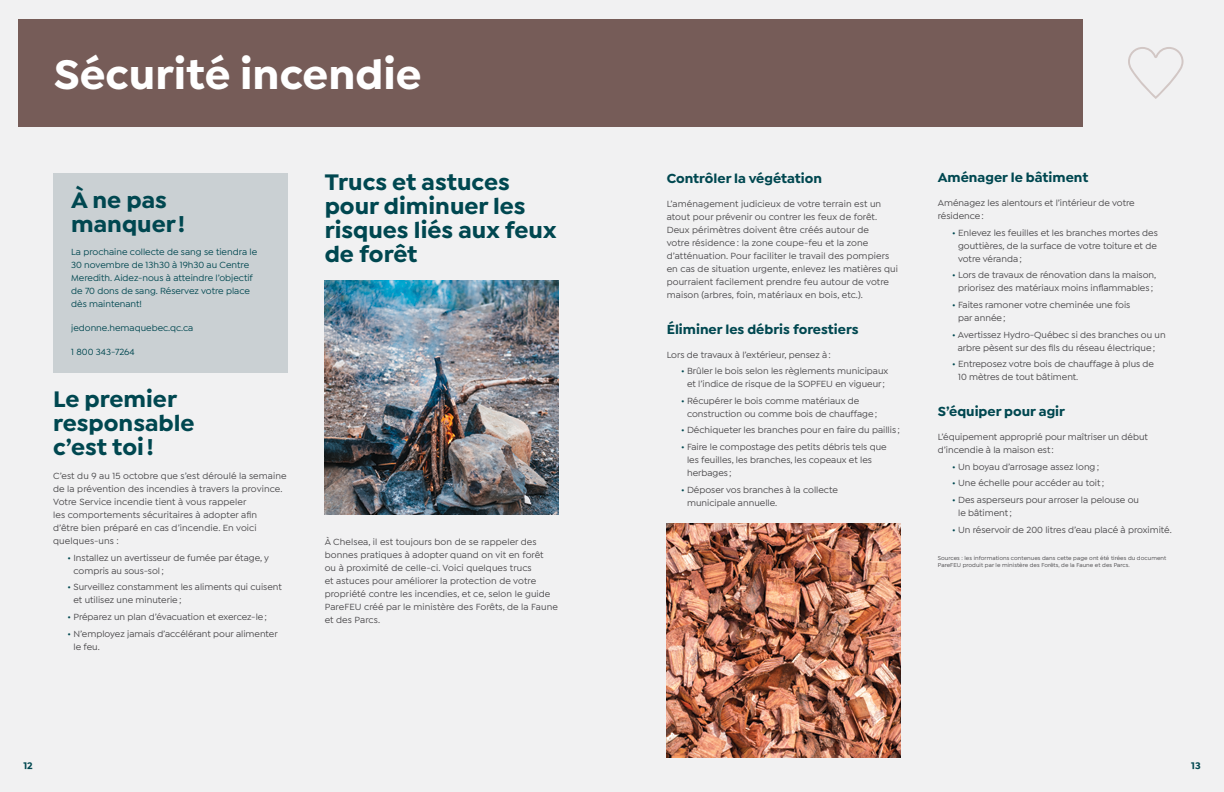
<style>
.page{position:relative;width:1224px;height:792px;background:#fff}
.page>*{position:absolute;margin:0;border:0;box-sizing:border-box;transform-origin:0 0}
.t1{font:700 44px "Isidora Sans";color:#fff}
.t2{font:700 24px/24px "Isidora Sans";color:#004750}
.t3{font:700 14px "Isidora Sans";color:#004750}
.t4{font:700 10px "Isidora Sans";color:#004750}
.t5{font:500 9.5px/13px "Isidora Sans";color:#474648}
.t6{font:500 9.5px/13px "Isidora Sans";color:#004750}
.t7{font:500 6px/7px "Isidora Sans";letter-spacing:.01em;color:#474648}
.s1{color:#004750}
</style>
<div class="page">
<div style="left:0;top:0;width:612px;height:792px;background:#f1f1f2"></div>
<div style="left:612px;top:0;width:612px;height:792px;background:#f1f1f2"></div>
<div style="left:19px;top:19px;width:1064px;height:108px;background:#765c58"></div>
<svg style="left:1128px;top:47px;width:56px;height:52px"></svg>
<img style="left:325px;top:281px;width:234px;height:234px">
<img style="left:667px;top:524px;width:234px;height:234px">
<div style="left:53px;top:173px;width:234px;height:200px;background:#cad0d3"></div>
<h1 class="t1" style="left:54px;top:47px;width:369px">Sécurité incendie</h1>
<h2 class="t2" style="left:71px;top:188px;width:115px">À ne pas manquer!</h2>
<p class="t6" style="left:71px;top:246px;width:188px">La prochaine collecte de sang se tiendra le 30 novembre de 13h30 à 19h30 au Centre Meredith. Aidez-nous à atteindre l’objectif de 70 dons de sang. Réservez votre place dès maintenant!</p>
<p class="t6" style="left:71px;top:322px;width:124px">jedonne.hemaquebec.qc.ca</p>
<p class="t6" style="left:71px;top:345px;width:65px">1 800 343-7264</p>
<h2 class="t2" style="left:53px;top:387px;width:143px">Le premier responsable c’est toi!</h2>
<p class="t5" style="left:53px;top:470px;width:235px">C’est du 9 au 15 octobre que s’est déroulé la semaine de la prévention des incendies à travers la province.<br>Votre Service incendie tient à vous rappeler<br>les comportements sécuritaires à adopter afin<br>d’être bien préparé en cas d’incendie. En voici quelques-uns :</p>
<p class="t5" style="left:74px;top:551px;width:197px;text-indent:-6px"><span class="s1">•</span> Installez un avertisseur de fumée par étage, y compris au sous-sol;</p>
<p class="t5" style="left:74px;top:581px;width:210px;text-indent:-6px"><span class="s1">•</span> Surveillez constamment les aliments qui cuisent et utilisez une minuterie;</p>
<p class="t5" style="left:68px;top:610px;width:201px"><span class="s1">•</span> Préparez un plan d’évacuation et exercez-le;</p>
<p class="t5" style="left:74px;top:627px;width:206px;text-indent:-6px"><span class="s1">•</span> N’employez jamais d’accélérant pour alimenter le feu.</p>
<h2 class="t2" style="left:325px;top:170px;width:233px">Trucs et astuces pour diminuer les risques liés aux feux de forêt</h2>
<p class="t5" style="left:325px;top:536px;width:235px">À Chelsea, il est toujours bon de se rappeler des bonnes pratiques à adopter quand on vit en forêt<br>ou à proximité de celle-ci. Voici quelques trucs<br>et astuces pour améliorer la protection de votre propriété contre les incendies, et ce, selon le guide PareFEU créé par le ministère des Forêts, de la Faune et des Parcs.</p>
<h3 class="t3" style="left:667px;top:170px;width:157px">Contrôler la végétation</h3>
<p class="t5" style="left:667px;top:197px;width:233px">L’aménagement judicieux de votre terrain est un atout pour prévenir ou contrer les feux de forêt.<br>Deux périmètres doivent être créés autour de<br>votre résidence : la zone coupe-feu et la zone d’atténuation. Pour faciliter le travail des pompiers en cas de situation urgente, enlevez les matières qui pourraient facilement prendre feu autour de votre maison (arbres, foin, matériaux en bois, etc.).</p>
<h3 class="t3" style="left:667px;top:321px;width:193px">Éliminer les débris forestiers</h3>
<p class="t5" style="left:667px;top:348px;width:166px">Lors de travaux à l’extérieur, pensez à:</p>
<p class="t5" style="left:681px;top:365px;width:209px;text-align:center"><span class="s1">•</span> Brûler le bois selon les règlements municipaux et l’indice de risque de la SOPFEU en vigueur;</p>
<p class="t5" style="left:687px;top:394px;width:192px;text-indent:-6px"><span class="s1">•</span> Récupérer le bois comme matériaux de construction ou comme bois de chauffage;</p>
<p class="t5" style="left:681px;top:424px;width:220px"><span class="s1">•</span> Déchiqueter les branches pour en faire du paillis ;</p>
<p class="t5" style="left:687px;top:440px;width:201px;text-indent:-6px"><span class="s1">•</span> Faire le compostage des petits débris tels que les feuilles, les branches, les copeaux et les herbages ;</p>
<p class="t5" style="left:687px;top:483px;width:152px;text-indent:-6px"><span class="s1">•</span> Déposer vos branches à la collecte municipale annuelle.</p>
<h3 class="t3" style="left:938px;top:169px;width:152px">Aménager le bâtiment</h3>
<p class="t5" style="left:938px;top:197px;width:198px">Aménagez les alentours et l’intérieur de votre résidence:</p>
<p class="t5" style="left:958px;top:226px;width:201px;text-align:justify;text-indent:-6px"><span class="s1">•</span> Enlevez les feuilles et les branches mortes des gouttières, de la surface de votre toiture et de votre véranda;</p>
<p class="t5" style="left:952px;top:269px;width:206px;text-align:center"><span class="s1">•</span> Lors de travaux de rénovation dans la maison, priorisez des matériaux moins inflammables ;</p>
<p class="t5" style="left:958px;top:298px;width:174px;text-indent:-6px"><span class="s1">•</span> Faites ramoner votre cheminée une fois par année;</p>
<p class="t5" style="left:952px;top:328px;width:215px;text-align:center"><span class="s1">•</span> Avertissez Hydro-Québec si des branches ou un arbre pèsent sur des fils du réseau électrique;</p>
<p class="t5" style="left:958px;top:357px;width:198px;text-indent:-6px"><span class="s1">•</span> Entreposez votre bois de chauffage à plus de<br>10 mètres de tout bâtiment.</p>
<h3 class="t3" style="left:938px;top:403px;width:129px">S’équiper pour agir</h3>
<p class="t5" style="left:938px;top:431px;width:212px">L’équipement approprié pour maîtriser un début d’incendie à la maison est:</p>
<p class="t5" style="left:952px;top:460px;width:149px"><span class="s1">•</span> Un boyau d’arrosage assez long;</p>
<p class="t5" style="left:952px;top:477px;width:154px"><span class="s1">•</span> Une échelle pour accéder au toit;</p>
<p class="t5" style="left:958px;top:493px;width:182px;text-indent:-6px"><span class="s1">•</span> Des asperseurs pour arroser la pelouse ou le bâtiment;</p>
<p class="t5" style="left:952px;top:523px;width:221px"><span class="s1">•</span> Un réservoir de 200 litres d’eau placé à proximité.</p>
<p class="t7" style="left:938px;top:554px;width:230px">Sources : les informations contenues dans cette page ont été tirées du document<br>PareFEU produit par le ministère des Forêts, de la Faune et des Parcs.</p>
<p class="t4" style="left:23px;top:759px;width:11px">12</p>
<p class="t4" style="left:1191px;top:759px;width:11px">13</p>
</div>
